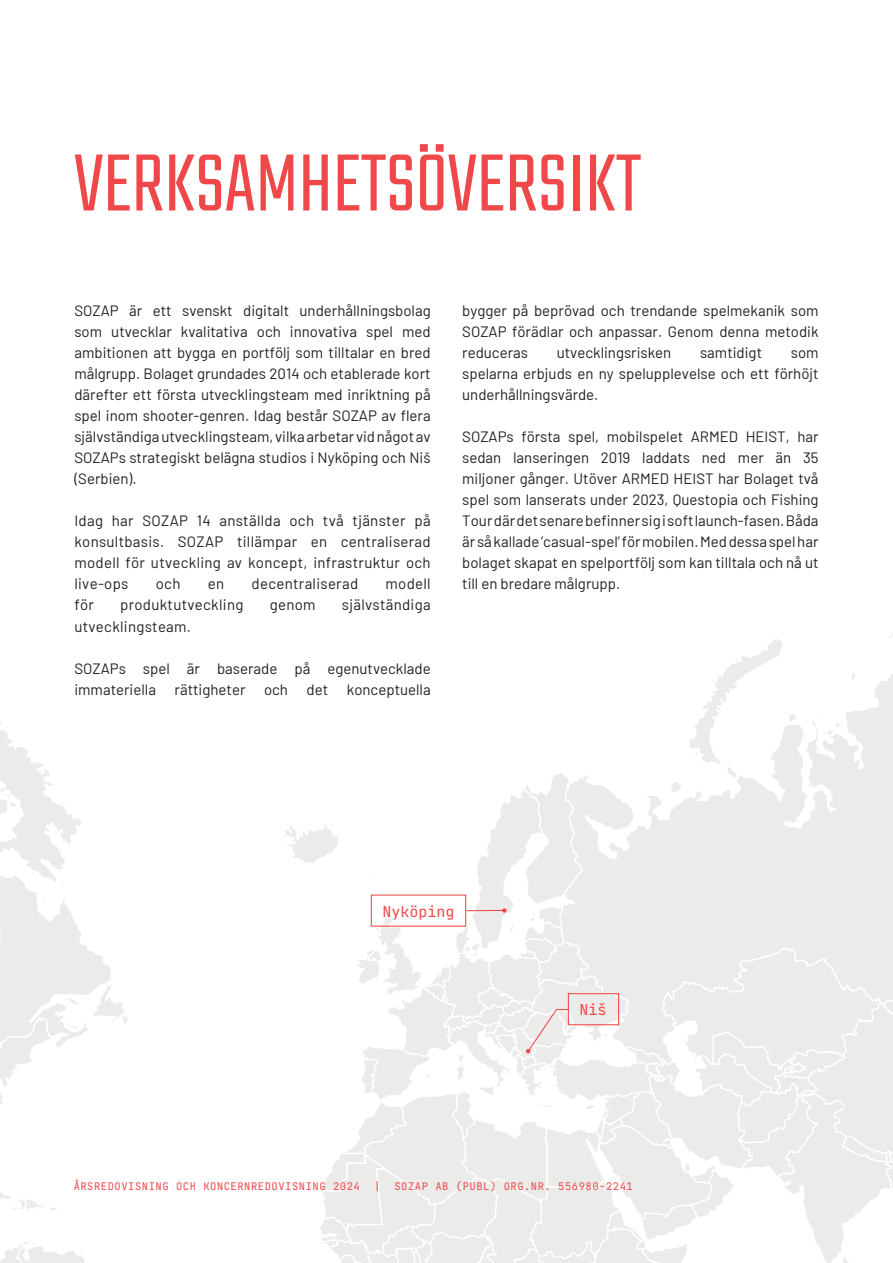
<style>
.page{position:relative;width:893px;height:1263px;background:#fff}
.page>*{position:absolute;margin:0;border:0;box-sizing:border-box;transform-origin:0 0}
.t1{font:300 90px "Teko";color:#ef484a}
.t2{font:15px/21px "Barlow";color:#231f20;text-align:justify}
.t3{font:15px "Barlow";letter-spacing:.02em;color:#231f20}
.Adress{font:15px "Jet Brains Mono";color:#ef484a}
.Page_Number{font:10.5px "Jet Brains Mono";letter-spacing:.05em;color:#ef484a}
</style>
<div class="page">
<svg style="left:689px;top:634px;width:204px;height:136px"></svg>
<svg style="left:0;top:1061px;width:84px;height:202px"></svg>
<svg style="left:0;top:721px;width:128px;height:340px"></svg>
<div style="left:46px;top:431px;width:652px;height:274px;background:#fff"></div>
<svg style="left:283px;top:770px;width:610px;height:493px"></svg>
<div style="left:371px;top:894px;width:95px;height:33px;border:1px solid #ef484a"></div>
<hr style="left:466px;top:910px;width:39px;height:1px;background:#ef484a">
<h2 class="t1" style="left:74px;top:133px;width:568px">VERKSAMHETSÖVERSIKT</h2>
<p class="t2" style="left:74px;top:299px;width:358px">SOZAP är ett svenskt digitalt underhållningsbolag som utvecklar kvalitativa och innovativa spel med ambitionen att bygga en portfölj som tilltalar en bred målgrupp. Bolaget grundades 2014 och etablerade kort därefter ett första utvecklingsteam med inriktning på spel inom shooter-genren. Idag består SOZAP av flera självständiga utvecklingsteam, vilka arbetar vid något av SOZAPs strategiskt belägna studios i Nyköping och Niš (Serbien).</p>
<p class="t2" style="left:74px;top:509px;width:358px">Idag har SOZAP 14 anställda och två tjänster på konsultbasis. SOZAP tillämpar en centraliserad modell för utveckling av koncept, infrastruktur och live-ops</p>
<p class="t2" style="left:156px;top:572px;width:26px">och</p>
<p class="t2" style="left:208px;top:572px;width:18px">en</p>
<p class="t3" style="left:252px;top:573px;width:108px">decentraliserad</p>
<p class="t2" style="left:386px;top:572px;width:47px">modell</p>
<p class="t2" style="left:74px;top:593px;width:21px">för</p>
<p class="t3" style="left:120px;top:594px;width:125px">produktutveckling</p>
<p class="t2" style="left:270px;top:593px;width:47px">genom</p>
<p class="t3" style="left:342px;top:594px;width:90px">självständiga</p>
<p class="t3" style="left:74px;top:615px;width:118px">utvecklingsteam.</p>
<p class="t2" style="left:74px;top:656px;width:358px">SOZAPs spel är baserade på egenutvecklade immateriella rättigheter och det konceptuella</p>
<p class="t2" style="left:462px;top:299px;width:358px">bygger på beprövad och trendande spelmekanik som SOZAP förädlar och anpassar. Genom denna metodik reduceras</p>
<p class="t2" style="left:557px;top:341px;width:116px">utvecklingsrisken</p>
<p class="t2" style="left:700px;top:341px;width:64px">samtidigt</p>
<p class="t2" style="left:462px;top:341px;width:358px;text-indent:329px">som spelarna erbjuds en ny spelupplevelse och ett förhöjt underhållningsvärde.</p>
<p class="t2" style="left:462px;top:425px;width:358px">SOZAPs första spel, mobilspelet ARMED HEIST, har sedan lanseringen 2019 laddats ned mer än 35 miljoner gånger. Utöver ARMED HEIST har Bolaget två spel som lanserats under 2023, Questopia och Fishing Tourdärdetsenarebefinnersigisoftlaunch-fasen.Båda är så kallade ’casual-spel’ för mobilen. Med dessa spel har bolaget skapat en spelportfölj som kan tilltala och nå ut till en bredare målgrupp.</p>
<p class="Adress" style="left:382px;top:901px;width:73px">Nyköping</p>
<p class="Adress" style="left:579px;top:1000px;width:28px">Niš</p>
<p class="Page_Number" style="left:74px;top:1179px;width:288px">ÅRSREDOVISNING OCH KONCERNREDOVISNING 2024</p>
<p class="Page_Number" style="left:374px;top:1179px;width:8px">|</p>
<p class="Page_Number" style="left:394px;top:1179px;width:240px">SOZAP AB (PUBL) ORG.NR. 556980-2241</p>
</div>
